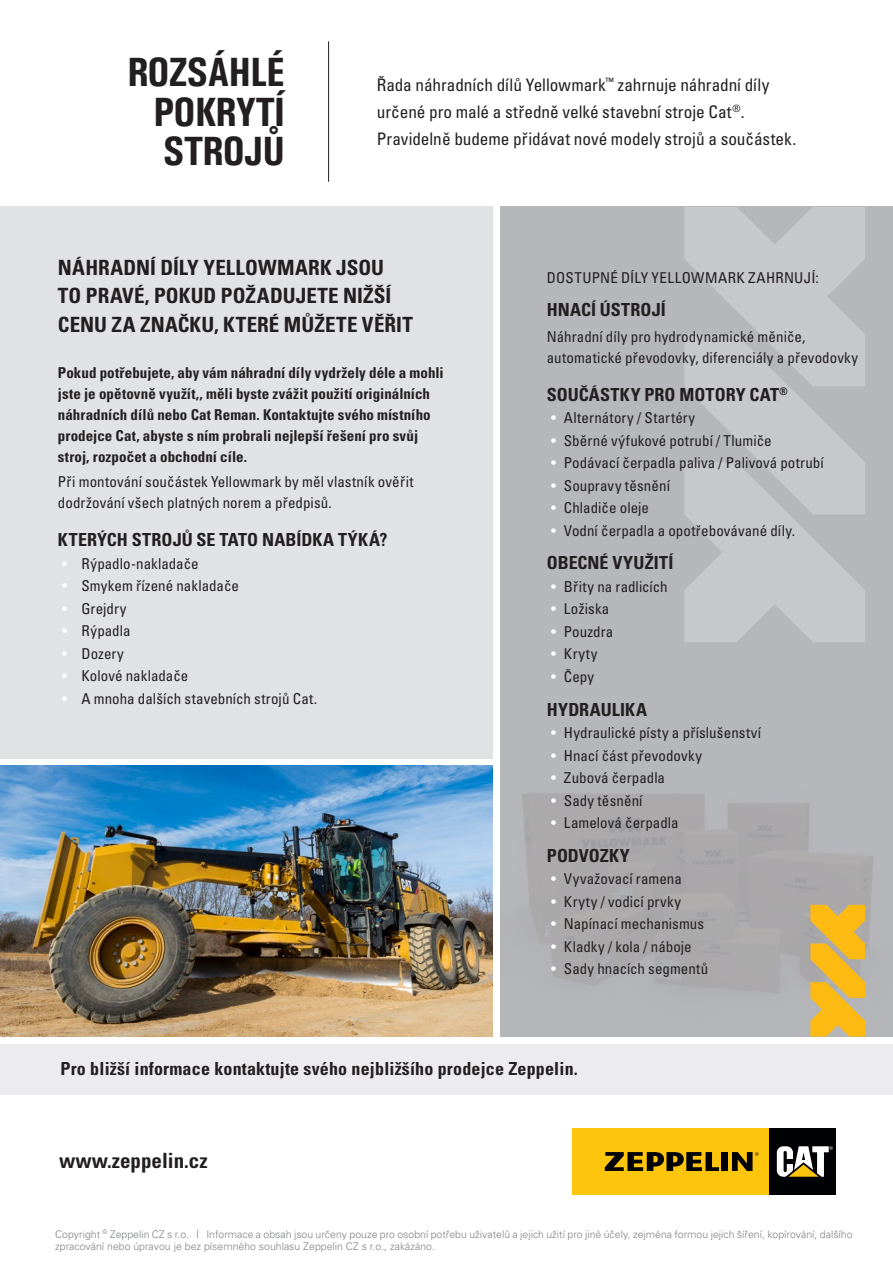
<style>
.page{position:relative;width:893px;height:1263px;background:#fff}
.page>*{position:absolute;margin:0;border:0;box-sizing:border-box;transform-origin:0 0}
.headline_hlavni{font:700 40.95px "Univers Condensed";letter-spacing:-.03em;color:#231f20}
.bodycopy{font:700 condensed 21px/28.5px "Univers CE";letter-spacing:.005em;color:#231f20}
.bodycopy-2{font:700 condensed 18px "Univers CE";letter-spacing:.01em;color:#231f20}
.bodycopy-3{font:condensed 17.25px/26.8px "Univers CE";letter-spacing:-.005em;color:#231f20}
.bodycopy-4{font:condensed 15px/21px "Univers CE";letter-spacing:.005em;color:#231f20}
.bodycopy-5{font:700 condensed 15px/21px "Univers CE";letter-spacing:.005em;color:#231f20}
.t1{font:300 10.5px/12.6px "Univers CE";color:#808285}
.s1{color:#fff}
</style>
<div class="page">
<div style="left:0;top:206px;width:493px;height:552px;background:#e1e2e4"></div>
<div style="left:0;top:1044px;width:893px;height:51px;background:#ececee"></div>
<div style="left:500px;top:206px;width:393px;height:830px;background:#b6b7bb"></div>
<svg style="left:684px;top:207px;width:181px;height:435px"></svg>
<img style="left:0;top:766px;width:493px;height:270px">
<img style="left:522px;top:793px;width:351px;height:243px">
<div style="left:572px;top:1128px;width:197px;height:67px;background:#fec50d"></div>
<div style="left:769px;top:1128px;width:67px;height:67px;background:#000103"></div>
<svg style="left:777px;top:1146px;width:56px;height:31px"></svg>
<svg style="left:732px;top:1152px;width:27px;height:19px"></svg>
<div style="left:721px;top:1152px;width:7px;height:19px;background:#000103"></div>
<svg style="left:605px;top:1152px;width:114px;height:19px"></svg>
<hr style="left:328px;top:41px;width:1px;height:141px;background:#231f20">
<svg style="left:810px;top:905px;width:55px;height:131px;background:#e7b63b"></svg>
<p class="headline_hlavni" style="left:127px;top:48px;width:159px">ROZSÁHLÉ</p>
<p class="headline_hlavni" style="left:153px;top:87px;width:133px">POKRYTÍ</p>
<p class="headline_hlavni" style="left:163px;top:126px;width:124px">STROJŮ</p>
<p class="bodycopy-3" style="left:377px;top:72px;width:421px">Řada náhradních dílů Yellowmark<sup>™</sup> zahrnuje náhradní díly určené pro malé a středně velké stavební stroje Cat<sup>®</sup>.<br>Pravidelně budeme přidávat nové modely strojů a součástek.</p>
<p class="bodycopy" style="left:58px;top:253px;width:356px">NÁHRADNÍ DÍLY YELLOWMARK JSOU<br>TO PRAVÉ, POKUD POŽADUJETE NIŽŠÍ<br>CENU ZA ZNAČKU, KTERÉ MŮŽETE VĚŘIT</p>
<p class="bodycopy-5" style="left:58px;top:363px;width:387px">Pokud potřebujete, aby vám náhradní díly vydržely déle a mohli jste je opětovně využít,, měli byste zvážit použití originálních náhradních dílů nebo Cat Reman. Kontaktujte svého místního prodejce Cat, abyste s ním probrali nejlepší řešení pro svůj stroj, rozpočet a obchodní cíle.</p>
<p class="bodycopy-4" style="left:58px;top:472px;width:357px">Při montování součástek Yellowmark by měl vlastník ověřit dodržování všech platných norem a předpisů.</p>
<p class="bodycopy-2" style="left:58px;top:530px;width:331px">KTERÝCH STROJŮ SE TATO NABÍDKA TÝKÁ?</p>
<p class="bodycopy-4" style="left:62px;top:553px;width:138px"><span class="s1">•</span> ■ Rýpadlo-nakladače</p>
<p class="bodycopy-4" style="left:62px;top:576px;width:178px"><span class="s1">•</span> ■ Smykem řízené nakladače</p>
<p class="bodycopy-4" style="left:62px;top:598px;width:66px"><span class="s1">•</span> ■ Grejdry</p>
<p class="bodycopy-4" style="left:62px;top:621px;width:70px"><span class="s1">•</span> ■ Rýpadla</p>
<p class="bodycopy-4" style="left:62px;top:643px;width:63px"><span class="s1">•</span> ■ Dozery</p>
<p class="bodycopy-4" style="left:62px;top:666px;width:128px"><span class="s1">•</span> ■ Kolové nakladače</p>
<p class="bodycopy-4" style="left:62px;top:688px;width:256px"><span class="s1">•</span> A mnoha dalších stavebních strojů Cat.</p>
<p class="bodycopy-4" style="left:547px;top:267px;width:274px">DOSTUPNÉ DÍLY YELLOWMARK ZAHRNUJÍ:</p>
<p class="bodycopy-2" style="left:547px;top:300px;width:120px">HNACÍ ÚSTROJÍ</p>
<p class="bodycopy-4" style="left:547px;top:326px;width:313px">Náhradní díly pro hydrodynamické měniče, automatické převodovky, diferenciály a převodovky</p>
<p class="bodycopy-2" style="left:547px;top:384px;width:242px">SOUČÁSTKY PRO MOTORY CAT<sup>®</sup></p>
<p class="bodycopy-4" style="left:551px;top:408px;width:146px"><span class="s1">•</span> Alternátory / Startéry</p>
<p class="bodycopy-4" style="left:551px;top:430px;width:222px"><span class="s1">•</span> Sběrné výfukové potrubí / Tlumiče</p>
<p class="bodycopy-4" style="left:551px;top:453px;width:274px"><span class="s1">•</span> Podávací čerpadla paliva / Palivová potrubí</p>
<p class="bodycopy-4" style="left:551px;top:475px;width:120px"><span class="s1">•</span> Soupravy těsnění</p>
<p class="bodycopy-4" style="left:551px;top:498px;width:99px"><span class="s1">•</span> Chladiče oleje</p>
<p class="bodycopy-4" style="left:551px;top:520px;width:246px"><span class="s1">•</span> Vodní čerpadla a opotřebovávané díly.</p>
<p class="bodycopy-2" style="left:547px;top:553px;width:128px">OBECNÉ VYUŽITÍ</p>
<p class="bodycopy-4" style="left:551px;top:576px;width:118px"><span class="s1">•</span> Břity na radlicích</p>
<p class="bodycopy-4" style="left:551px;top:599px;width:60px"><span class="s1">•</span> Ložiska</p>
<p class="bodycopy-4" style="left:551px;top:621px;width:64px"><span class="s1">•</span> Pouzdra</p>
<p class="bodycopy-4" style="left:551px;top:644px;width:48px"><span class="s1">•</span> Kryty</p>
<p class="bodycopy-4" style="left:551px;top:666px;width:45px"><span class="s1">•</span> Čepy</p>
<p class="bodycopy-2" style="left:547px;top:699px;width:102px">HYDRAULIKA</p>
<p class="bodycopy-4" style="left:551px;top:723px;width:212px"><span class="s1">•</span> Hydraulické písty a příslušenství</p>
<p class="bodycopy-4" style="left:551px;top:745px;width:152px"><span class="s1">•</span> Hnací část převodovky</p>
<p class="bodycopy-4" style="left:551px;top:768px;width:116px"><span class="s1">•</span> Zubová čerpadla</p>
<p class="bodycopy-4" style="left:551px;top:790px;width:93px"><span class="s1">•</span> Sady těsnění</p>
<p class="bodycopy-4" style="left:551px;top:813px;width:129px"><span class="s1">•</span> Lamelová čerpadla</p>
<p class="bodycopy-2" style="left:547px;top:845px;width:85px">PODVOZKY</p>
<p class="bodycopy-4" style="left:551px;top:869px;width:132px"><span class="s1">•</span> Vyvažovací ramena</p>
<p class="bodycopy-4" style="left:551px;top:891px;width:131px"><span class="s1">•</span> Kryty / vodicí prvky</p>
<p class="bodycopy-4" style="left:551px;top:914px;width:155px"><span class="s1">•</span> Napínací mechanismus</p>
<p class="bodycopy-4" style="left:551px;top:936px;width:142px"><span class="s1">•</span> Kladky / kola / náboje</p>
<p class="bodycopy-4" style="left:551px;top:959px;width:159px"><span class="s1">•</span> Sady hnacích segmentů</p>
<p class="bodycopy-2" style="left:61px;top:1059px;width:519px">Pro bližší informace kontaktujte svého nejbližšího prodejce Zeppelin.</p>
<p class="bodycopy" style="left:59px;top:1147px;width:150px">www.zeppelin.cz</p>
<p class="t1" style="left:55px;top:1228px;width:799px">Copyright <sup>©</sup> Zeppelin CZ s r.o. İ Informace a obsah jsou určeny pouze pro osobní potřebu uživatelů a jejich užití pro jiné účely, zejména formou jejich šíření, kopírování, dalšího zpracování nebo úpravou je bez písemného souhlasu Zeppelin CZ s r.o., zakázáno.</p>
</div>
